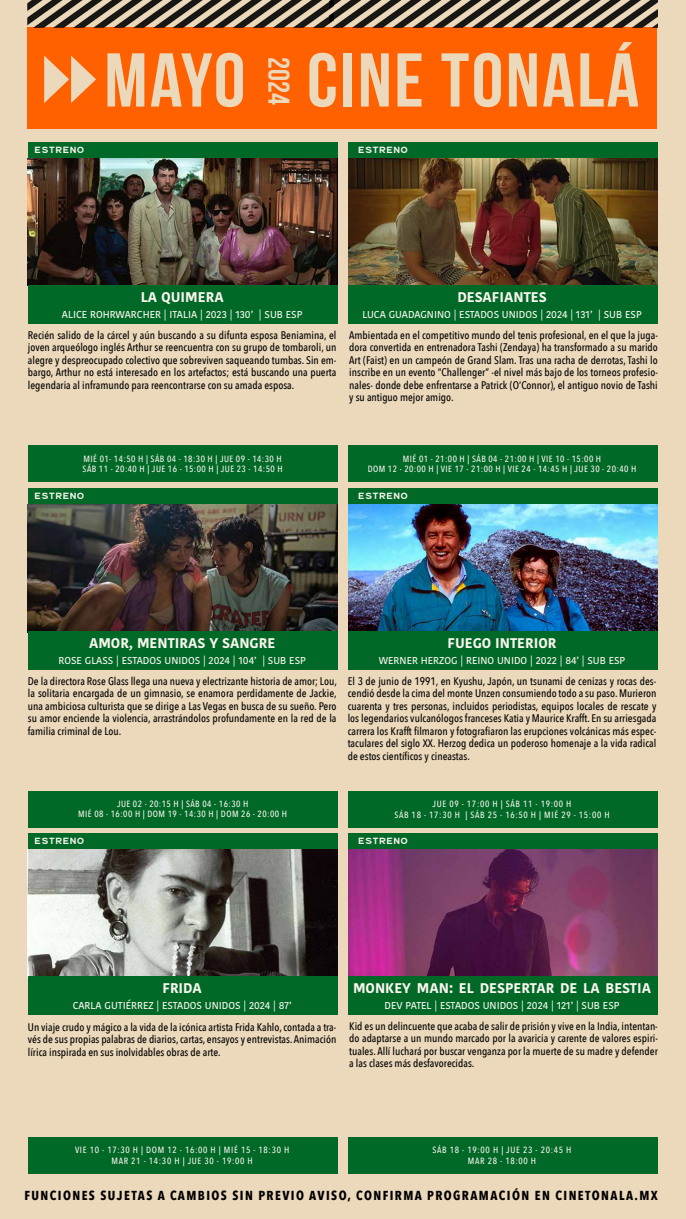
<style>
.page{position:relative;width:686px;height:1219px;background:#fff}
.page>*{position:absolute;margin:0;border:0;box-sizing:border-box;transform-origin:0 0}
.t1{font:76px "Bebas Neue";letter-spacing:.03em;color:#ecd9bb;scale:1.05 1}
.t2{font:30px "Bebas Neue";color:#ecd9bb}
.t3{font:700 14px "Kohinoor Bangla";color:#faf5ee}
.t4{font:700 13px "Avenir Next Condensed";letter-spacing:.11em;color:#000}
.t5{font:500 11px/12.5px "Avenir Next Condensed";color:#000;text-align:justify}
.t6{font:500 10px "Kohinoor Bangla";color:#faf5ee}
.t7{font:10px "Double Porter 3";letter-spacing:.1em;color:#faf5ee}
.t8{font:500 9px/10.8px "Avenir Next Condensed";letter-spacing:.05em;color:#faf5ee;text-align:center}
.t9{font:500 9px/10.8px "Avenir Next Condensed";letter-spacing:.075em;color:#faf5ee;text-align:center}
</style>
<div class="page">
<div style="left:0;top:0;width:685px;height:1219px;background:#ecd9bb"></div>
<div style="left:28px;top:445px;width:309px;height:37px;background:#006927"></div>
<div style="left:348px;top:445px;width:309px;height:37px;background:#006927"></div>
<div style="left:28px;top:792px;width:309px;height:36px;background:#006927"></div>
<div style="left:348px;top:792px;width:309px;height:36px;background:#006927"></div>
<div style="left:28px;top:1137px;width:309px;height:36px;background:#006927"></div>
<div style="left:348px;top:1137px;width:309px;height:36px;background:#006927"></div>
<div style="left:28px;top:142px;width:309px;height:17px;background:#006927"></div>
<div style="left:348px;top:142px;width:309px;height:17px;background:#006927"></div>
<div style="left:28px;top:488px;width:309px;height:17px;background:#006927"></div>
<div style="left:348px;top:488px;width:309px;height:17px;background:#006927"></div>
<div style="left:28px;top:833px;width:309px;height:17px;background:#006927"></div>
<div style="left:348px;top:833px;width:309px;height:17px;background:#006927"></div>
<img style="left:28px;top:158px;width:309px;height:127px">
<img style="left:28px;top:505px;width:309px;height:126px">
<img style="left:28px;top:850px;width:309px;height:126px">
<img style="left:348px;top:158px;width:309px;height:127px">
<img style="left:348px;top:505px;width:309px;height:126px">
<img style="left:348px;top:850px;width:309px;height:126px">
<div style="left:28px;top:28px;width:628px;height:101px;background:#ff6100"></div>
<img style="left:28px;top:0;width:301px;height:28px">
<img style="left:329px;top:0;width:327px;height:28px">
<div style="left:28px;top:976px;width:309px;height:39px;background:#006927"></div>
<div style="left:348px;top:976px;width:309px;height:39px;background:#006927"></div>
<div style="left:28px;top:631px;width:309px;height:39px;background:#006927"></div>
<div style="left:348px;top:631px;width:309px;height:39px;background:#006927"></div>
<div style="left:28px;top:285px;width:309px;height:39px;background:#006927"></div>
<div style="left:348px;top:285px;width:309px;height:39px;background:#006927"></div>
<p class="t7" style="left:35px;top:144px;width:51px">ESTRENO</p>
<h1 class="t1" style="left:104px;top:39px;width:510px">MAYO CINE TONALÁ</h1>
<h2 class="t2" style="left:295px;top:57px;width:49px;rotate:90deg">2024</h2>
<p class="t7" style="left:358px;top:144px;width:51px">ESTRENO</p>
<p class="t3" style="left:140px;top:285px;width:84px">LA QUIMERA</p>
<p class="t6" style="left:62px;top:306px;width:242px">ALICE ROHRWARCHER | ITALIA | 2023 | 130’ | SUB ESP</p>
<p class="t5" style="left:28px;top:328px;width:310px">Recién salido de la cárcel y aún buscando a su difunta esposa Beniamina, el joven arqueólogo inglés Arthur se reencuentra con su grupo de tombaroli, un alegre y despreocupado colectivo que sobreviven saqueando tumbas. Sin em&shy;bargo, Arthur no está interesado en los artefactos; está buscando una puerta legendaria al inframundo para reencontrarse con su amada esposa.</p>
<p class="t3" style="left:457px;top:285px;width:91px">DESAFIANTES</p>
<p class="t6" style="left:362px;top:306px;width:280px">LUCA GUADAGNINO | ESTADOS UNIDOS | 2024 | 131’ | SUB ESP</p>
<p class="t5" style="left:349px;top:328px;width:310px">Ambientada en el competitivo mundo del tenis profesional, en el que la juga&shy;dora convertida en entrenadora Tashi (Zendaya) ha transformado a su marido Art (Faist) en un campeón de Grand Slam. Tras una racha de derrotas, Tashi lo inscribe en un evento “Challenger” -el nivel más bajo de los torneos profesio&shy;nales- donde debe enfrentarse a Patrick (O’Connor), el antiguo novio de Tashi y su antiguo mejor amigo.</p>
<p class="t8" style="left:83px;top:453px;width:201px;text-align:left">MIÉ 01- 14:50 H | SÁB 04 - 18:30 H | JUE 09 - 14:30 H<br>SÁB 11 - 20:40 H | JUE 16 - 15:00 H | JUE 23 - 14:50 H</p>
<p class="t7" style="left:35px;top:490px;width:51px">ESTRENO</p>
<p class="t8" style="left:367px;top:453px;width:270px">MIÉ 01 - 21:00 H | SÁB 04 - 21:00 H | VIE 10 - 15:00 H<br>DOM 12 - 20:00 H | VIE 17 - 21:00 H | VIE 24 - 14:45 H | JUE 30 - 20:40 H</p>
<p class="t7" style="left:358px;top:490px;width:51px">ESTRENO</p>
<p class="t3" style="left:89px;top:631px;width:188px">AMOR, MENTIRAS Y SANGRE</p>
<p class="t6" style="left:58px;top:652px;width:249px">ROSE GLASS | ESTADOS UNIDOS | 2024 | 104’ | SUB ESP</p>
<p class="t5" style="left:28px;top:675px;width:310px">De la directora Rose Glass llega una nueva y electrizante historia de amor; Lou, la solitaria encargada de un gimnasio, se enamora perdidamente de Jackie, una ambiciosa culturista que se dirige a Las Vegas en busca de su sueño. Pero su amor enciende la violencia, arrastrándolos profundamente en la red de la familia criminal de Lou.</p>
<p class="t3" style="left:447px;top:631px;width:110px">FUEGO INTERIOR</p>
<p class="t6" style="left:378px;top:652px;width:248px">WERNER HERZOG | REINO UNIDO | 2022 | 84’ | SUB ESP</p>
<p class="t5" style="left:347px;top:675px;width:310px">El 3 de junio de 1991, en Kyushu, Japón, un tsunami de cenizas y rocas des&shy;cendió desde la cima del monte Unzen consumiendo todo a su paso. Murieron cuarenta y tres personas, incluidos periodistas, equipos locales de rescate y los legendarios vulcanólogos franceses Katia y Maurice Krafft. En su arriesgada carrera los Krafft filmaron y fotografiaron las erupciones volcánicas más espec&shy;taculares del siglo XX. Herzog dedica un poderoso homenaje a la vida radical de estos científicos y cineastas.</p>
<p class="t8" style="left:78px;top:798px;width:210px">JUE 02 - 20:15 H | SÁB 04 - 16:30 H<br>MIÉ 08 - 16:00 H | DOM 19 - 14:30 H | DOM 26 - 20:00 H</p>
<p class="t7" style="left:35px;top:835px;width:51px">ESTRENO</p>
<p class="t9" style="left:394px;top:798px;width:217px">JUE 09 - 17:00 H | SÁB 11 - 19:00 H<br>SÁB 18 - 17:30 H | SÁB 25 - 16:50 H | MIÉ 29 - 15:00 H</p>
<p class="t7" style="left:358px;top:835px;width:51px">ESTRENO</p>
<p class="t3" style="left:162px;top:976px;width:41px">FRIDA</p>
<p class="t6" style="left:73px;top:998px;width:220px">CARLA GUTIÉRREZ | ESTADOS UNIDOS | 2024 | 87’</p>
<p class="t5" style="left:28px;top:1021px;width:310px">Un viaje crudo y mágico a la vida de la icónica artista Frida Kahlo, contada a tra&shy;vés de sus propias palabras de diarios, cartas, ensayos y entrevistas. Animación lírica inspirada en sus inolvidables obras de arte.</p>
<p class="t3" style="left:353px;top:976px;width:299px">MONKEY MAN: EL DESPERTAR DE LA BESTIA</p>
<p class="t6" style="left:384px;top:998px;width:236px">DEV PATEL | ESTADOS UNIDOS | 2024 | 121’ | SUB ESP</p>
<p class="t5" style="left:349px;top:1020px;width:310px">Kid es un delincuente que acaba de salir de prisión y vive en la India, intentan&shy;do adaptarse a un mundo marcado por la avaricia y carente de valores espiri&shy;tuales. Allí luchará por buscar venganza por la muerte de su madre y defender a las clases más desfavorecidas.</p>
<p class="t9" style="left:75px;top:1144px;width:216px">VIE 10 - 17:30 H | DOM 12 - 16:00 H | MIÉ 15 - 18:30 H<br>MAR 21 - 14:30 H | JUE 30 - 19:00 H</p>
<p class="t9" style="left:432px;top:1144px;width:140px">SÁB 18 - 19:00 H | JUE 23 - 20:45 H<br>MAR 28 - 18:00 H</p>
<p class="t4" style="left:24px;top:1187px;width:634px">FUNCIONES SUJETAS A CAMBIOS SIN PREVIO AVISO, CONFIRMA PROGRAMACIÓN EN CINETONALA.MX</p>
</div>
